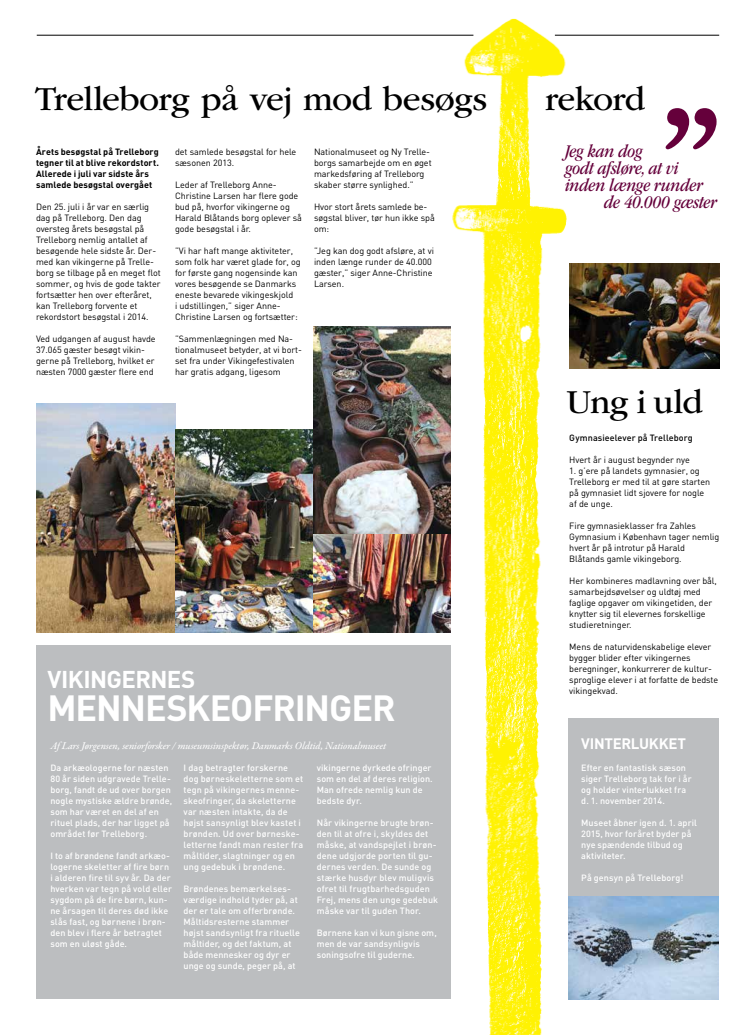
<style>
.page{position:relative;width:755px;height:1035px;background:#fff}
.page>*{position:absolute;margin:0;border:0;box-sizing:border-box;transform-origin:0 0}
.t1{font:700 36px "DIN";letter-spacing:-.03em;color:#fff}
.t2{font:35px "ITC Garamond Std";letter-spacing:-.025em;color:#000}
.t3{font:700 24px "DIN";letter-spacing:-.025em;color:#fff}
.t4{font:italic condensed 18.5px "ITC Garamond Std";letter-spacing:-.015em;color:#65003b}
.t5{font:700 15px "DIN";letter-spacing:-.02em;color:#fff}
.t6{font:10.5px "Garamond Premr Pro Med It";letter-spacing:-.005em;color:#fff}
.t7{font:9px/11px "DIN";letter-spacing:-.005em;color:#000}
.t8{font:500 9px/11px "DIN";letter-spacing:.01em;color:#fff}
.t9{font:700 9px/11px "DIN";letter-spacing:.015em;color:#000}
.t10{font:500 9px "DIN";letter-spacing:.005em;color:#000}
</style>
<div class="page">
<div style="left:568px;top:717px;width:150px;height:280px;background:#bcbec0"></div>
<img style="left:405px;top:18px;width:217px;height:1017px">
<div style="left:36px;top:646px;width:414px;height:353px;background:#bcbec0"></div>
<img style="left:569px;top:263px;width:149px;height:105px">
<img style="left:568px;top:896px;width:150px;height:103px">
<hr style="left:37px;top:35px;width:436px;height:1px;background:#000">
<hr style="left:554px;top:35px;width:164px;height:1px;background:#000">
<img style="left:36px;top:403px;width:139px;height:229px">
<img style="left:175px;top:429px;width:138px;height:203px">
<img style="left:313px;top:327px;width:137px;height:207px">
<svg style="left:665px;top:108px;width:51px;height:41px"></svg>
<img style="left:313px;top:534px;width:137px;height:98px">
<h2 class="t2" style="left:35px;top:80px;width:453px">Trelleborg på vej mod besøgs</h2>
<h2 class="t2" style="left:544px;top:80px;width:101px">rekord</h2>
<h3 class="t4" style="left:564px;top:141px;width:79px">Jeg kan dog</h3>
<h3 class="t4" style="left:564px;top:158px;width:115px">godt afsløre, at vi</h3>
<h3 class="t4" style="left:564px;top:175px;width:139px">inden længe runder</h3>
<h3 class="t4" style="left:603px;top:192px;width:114px">de 40.000 gæster</h3>
<p class="t9" style="left:36px;top:146px;width:124px">Årets besøgstal på Trelleborg tegner til at blive rekordstort.<br>Allerede i juli var sidste års samlede besøgstal overgået</p>
<p class="t7" style="left:36px;top:201px;width:126px">Den 25. juli i år var en særlig dag på Trelleborg. Den dag oversteg årets besøgstal på<br>Trelleborg nemlig antallet af besøgende hele sidste år. Der&shy;med kan vikingerne på Trelle&shy;borg se tilbage på en meget flot sommer, og hvis de gode takter fortsætter hen over efteråret, kan Trelleborg forvente et rekordstort besøgstal i 2014.</p>
<p class="t7" style="left:36px;top:333px;width:121px">Ved udgangen af august havde<br>37.065 gæster besøgt vikin&shy;gerne på Trelleborg, hvilket er næsten 7000 gæster flere end</p>
<p class="t7" style="left:314px;top:146px;width:119px">Nationalmuseet og Ny Trelle&shy;borgs samarbejde om en øget markedsføring af Trelleborg skaber større synlighed.”</p>
<p class="t7" style="left:314px;top:201px;width:122px">Hvor stort årets samlede be&shy;søgstal bliver, tør hun ikke spå om:</p>
<p class="t7" style="left:314px;top:245px;width:121px">”Jeg kan dog godt afsløre, at vi inden længe runder de 40.000 gæster,” siger Anne-Christine<br>Larsen.</p>
<p class="t7" style="left:175px;top:146px;width:123px">det samlede besøgstal for hele sæsonen 2013.</p>
<p class="t7" style="left:175px;top:179px;width:128px">Leder af Trelleborg Anne-<br>Christine Larsen har flere gode bud på, hvorfor vikingerne og<br>Harald Blåtands borg oplever så gode besøgstal i år.</p>
<p class="t7" style="left:175px;top:245px;width:127px">”Vi har haft mange aktiviteter, som folk har været glade for, og for første gang nogensinde kan vores besøgende se Danmarks eneste bevarede vikingeskjold<br>i udstillingen,” siger Anne-<br>Christine Larsen og fortsætter:</p>
<p class="t7" style="left:175px;top:333px;width:128px">”Sammenlægningen med Na&shy;tionalmuseet betyder, at vi bort&shy;set fra under Vikingefestivalen har gratis adgang, ligesom</p>
<h3 class="t3" style="left:48px;top:664px;width:147px">Vikingernes</h3>
<h1 class="t1" style="left:48px;top:684px;width:349px">menneskeofringer</h1>
<p class="t6" style="left:50px;top:739px;width:337px">Af Lars Jørgensen, seniorforsker / museumsinspektør, Danmarks Oldtid, Nationalmuseet</p>
<p class="t8" style="left:50px;top:762px;width:123px">Da arkæologerne for næsten<br>80 år siden udgravede Trelle&shy;borg, fandt de ud over borgen nogle mystiske ældre brønde, som har været en del af en rituel plads, der har ligget på området før Trelleborg.</p>
<p class="t8" style="left:50px;top:850px;width:123px">I to af brøndene fandt arkæo&shy;logerne skeletter af fire børn i alderen fire til syv år. Da der hverken var tegn på vold eller sygdom på de fire børn, kun&shy;ne årsagen til deres død ikke slås fast, og børnene i brøn&shy;den blev i flere år betragtet som en uløst gåde.</p>
<p class="t8" style="left:183px;top:762px;width:121px">I dag betragter forskerne dog børneskeletterne som et tegn på vikingernes menne&shy;skeofringer, da skeletterne var næsten intakte, da de højst sansynligt blev kastet i brønden. Ud over børneske&shy;letterne fandt man rester fra måltider, slagtninger og en ung gedebuk i brøndene.</p>
<p class="t8" style="left:183px;top:883px;width:118px">Brøndenes bemærkelses&shy;værdige indhold tyder på, at der er tale om offerbrønde.<br>Måltidsresterne stammer højst sandsynligt fra rituelle måltider, og det faktum, at både mennesker og dyr er unge og sunde, peger på, at</p>
<p class="t8" style="left:316px;top:762px;width:117px">vikingerne dyrkede ofringer som en del af deres religion.<br>Man ofrede nemlig kun de bedste dyr.</p>
<p class="t8" style="left:316px;top:817px;width:123px">Når vikingerne brugte brøn&shy;den til at ofre i, skyldes det måske, at vandspejlet i brøn&shy;dene udgjorde porten til gu&shy;dernes verden. De sunde og stærke husdyr blev muligvis ofret til frugtbarhedsguden<br>Frej, mens den unge gedebuk måske var til guden Thor.</p>
<p class="t8" style="left:316px;top:927px;width:121px">Børnene kan vi kun gisne om, men de var sandsynligvis soningsofre til guderne.</p>
<h2 class="t2" style="left:566px;top:383px;width:138px">Ung i uld</h2>
<p class="t10" style="left:569px;top:432px;width:125px">Gymnasieelever på Trelleborg</p>
<p class="t7" style="left:569px;top:454px;width:122px">Hvert år i august begynder nye</p>
<p class="t7" style="left:569px;top:465px;width:142px">1. g’ere på landets gymnasier, og<br>Trelleborg er med til at gøre starten på gymnasiet lidt sjovere for nogle af de unge.</p>
<p class="t7" style="left:569px;top:520px;width:151px">Fire gymnasieklasser fra Zahles<br>Gymnasium i København tager nemlig hvert år på introtur på Harald<br>Blåtands gamle vikingeborg.</p>
<p class="t7" style="left:569px;top:575px;width:149px">Her kombineres madlavning over bål, samarbejdsøvelser og uldtøj med faglige opgaver om vikingetiden, der knytter sig til elevernes forskellige studieretninger.</p>
<p class="t7" style="left:569px;top:641px;width:150px">Mens de naturvidenskabelige elever bygger blider efter vikingernes beregninger, konkurrerer de kultur&shy;sproglige elever i at forfatte de bedste vikingekvad.</p>
<h3 class="t5" style="left:581px;top:734px;width:106px">Vinterlukket</h3>
<p class="t8" style="left:581px;top:762px;width:112px">Efter en fantastisk sæson siger Trelleborg tak for i år og holder vinterlukket fra d. 1. november 2014.</p>
<p class="t8" style="left:581px;top:817px;width:117px">Museet åbner igen d. 1. april<br>2015, hvor foråret byder på nye spændende tilbud og aktiviteter.</p>
<p class="t8" style="left:581px;top:872px;width:103px">På gensyn på Trelleborg!</p>
</div>
